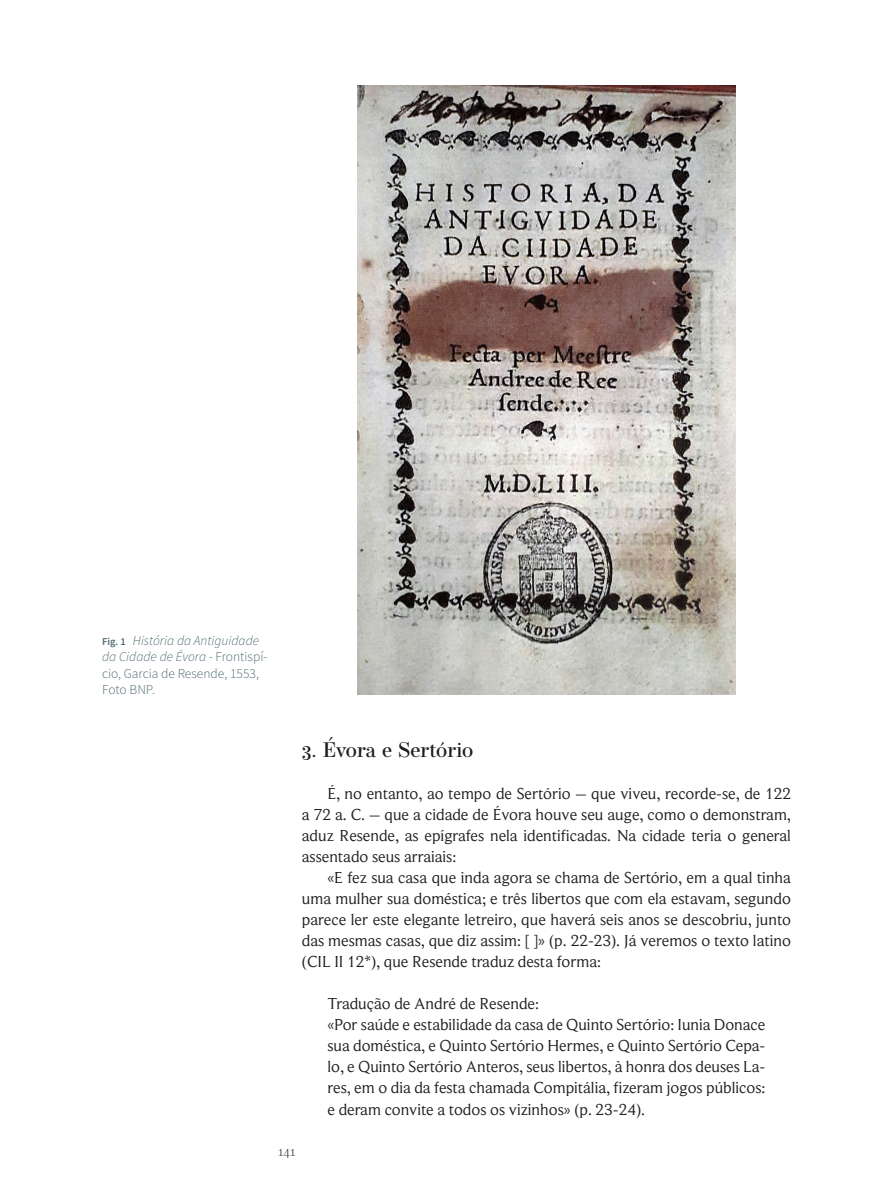
<style>
.page{position:relative;width:893px;height:1191px;background:#fff}
.page>*{position:absolute;margin:0;border:0;box-sizing:border-box;transform-origin:0 0}
.t1{font:500 21px "Operetta 8";color:#1d1d1b}
.t2{font:16.5px/21px "Beaufort Pro";color:#1d1d1b;text-align:justify}
.t3{font:13.5px/16.5px "Source Sans Variable";color:#4e6971}
.t4{font:200 13.5px "Operetta 8";color:#1d1d1b}
.s1{font-size:10.5px}
.s2{font-style:italic}
</style>
<div class="page">
<img style="left:357px;top:85px;width:378px;height:609px">
<p class="t3" style="left:102px;top:632px;width:167px"><span class="s1">Fig. 1</span> <span class="s2">História da Antiguidade da Cidade de Évora</span> - Frontispí&shy;cio, Garcia de Resende, 1553,<br>Foto BNP.</p>
<p class="t1" style="left:302px;top:738px;width:173px">3. Évora e Sertório</p>
<p class="t2" style="left:302px;top:783px;width:491px;text-indent:26px">É, no entanto, ao tempo de Sertório – que viveu, recorde-se, de 122 a 72 a. C. – que a cidade de Évora houve seu auge, como o demonstram, aduz Resende, as epígrafes nela identificadas. Na cidade teria o general assentado seus arraiais:</p>
<p class="t2" style="left:302px;top:867px;width:491px;text-indent:26px">«E fez sua casa que inda agora se chama de Sertório, em a qual tinha uma mulher sua doméstica; e três libertos que com ela estavam, segundo parece ler este elegante letreiro, que haverá seis anos se descobriu, junto das mesmas casas, que diz assim: [ ]» (p. 22-23). Já veremos o texto latino (CIL II 12*), que Resende traduz desta forma:</p>
<p class="t2" style="left:327px;top:993px;width:439px;text-align:left">Tradução de André de Resende:<br>«Por saúde e estabilidade da casa de Quinto Sertório: Iunia Donace sua doméstica, e Quinto Sertório Hermes, e Quinto Sertório Cepa&shy;lo, e Quinto Sertório Anteros, seus libertos, à honra dos deuses La&shy;res, em o dia da festa chamada Compitália, fizeram jogos públicos: e deram convite a todos os vizinhos» (p. 23-24).</p>
<p class="t4" style="left:279px;top:1140px;width:18px">141</p>
</div>
